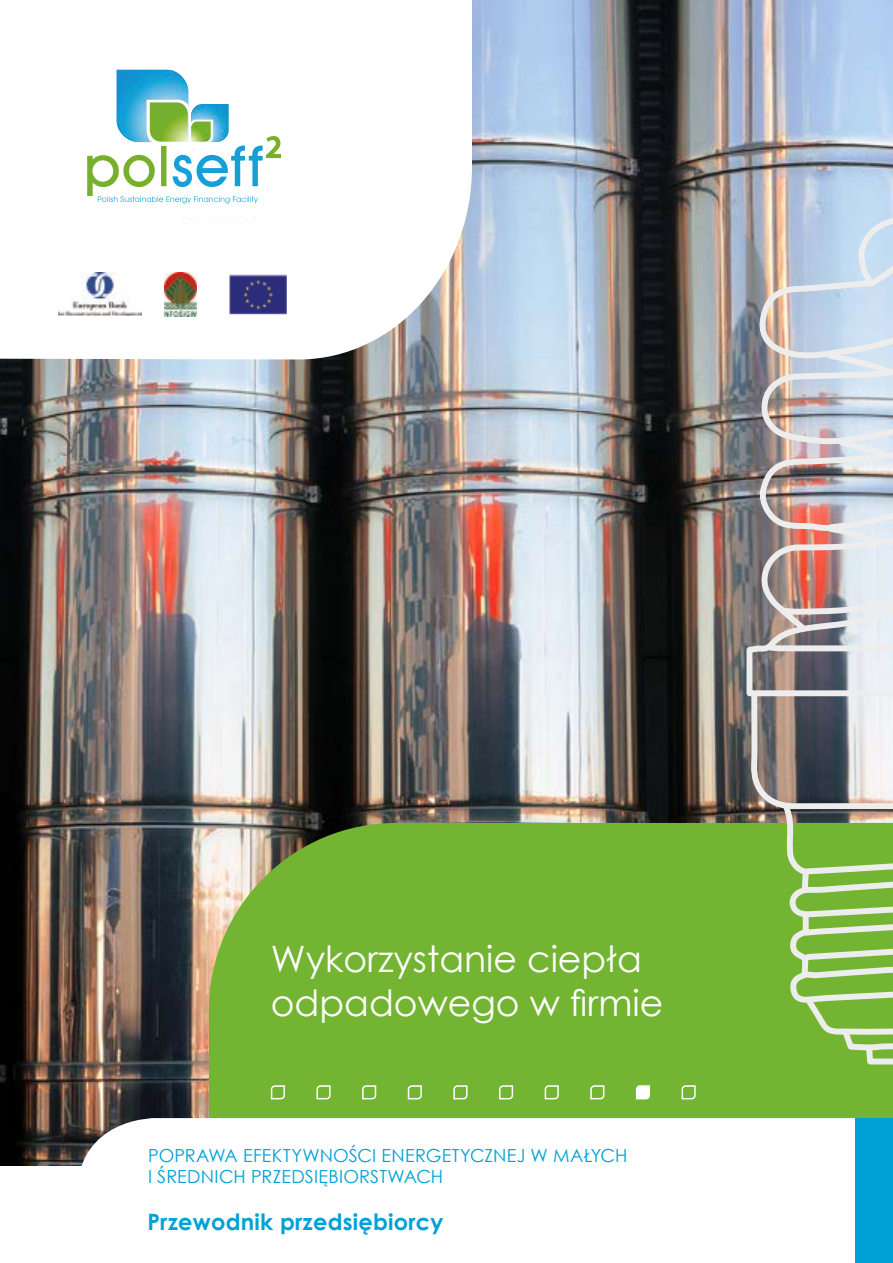
<style>
.page{position:relative;width:893px;height:1263px;background:#fff}
.page>*{position:absolute;margin:0;border:0;box-sizing:border-box;transform-origin:0 0}
.t1{font:36.3px/43.5px "Century Gothic";color:#fff}
.t2{font:700 22.5px "Century Gothic";letter-spacing:.01em;color:#00a1d6}
.t3{font:18px/21.6px "Century Gothic";letter-spacing:.01em;color:#00a1d6}
</style>
<div class="page">
<img style="left:0;top:0;width:893px;height:1165px">
<div style="left:209px;top:823px;width:684px;height:295px;background:#73b533"></div>
<svg style="left:77px;top:1118px;width:778px;height:48px"></svg>
<div style="left:855px;top:1118px;width:38px;height:145px;background:#00a1d6"></div>
<svg style="left:0;top:0;width:472px;height:359px"></svg>
<svg style="left:182px;top:213px;width:74px;height:13px"></svg>
<svg style="left:87px;top:70px;width:194px;height:134px"></svg>
<img style="left:191px;top:121px;width:20px;height:21px">
<img style="left:744px;top:211px;width:149px;height:856px">
<img style="left:229px;top:273px;width:58px;height:42px">
<img style="left:165px;top:272px;width:31px;height:44px">
<img style="left:59px;top:273px;width:82px;height:42px">
<svg style="left:270px;top:1084px;width:16px;height:16px"></svg>
<svg style="left:316px;top:1084px;width:15px;height:16px"></svg>
<svg style="left:361px;top:1084px;width:16px;height:16px"></svg>
<svg style="left:407px;top:1084px;width:16px;height:16px"></svg>
<svg style="left:453px;top:1084px;width:15px;height:16px"></svg>
<svg style="left:635px;top:1084px;width:16px;height:16px"></svg>
<svg style="left:544px;top:1084px;width:15px;height:16px"></svg>
<svg style="left:589px;top:1084px;width:16px;height:16px"></svg>
<svg style="left:498px;top:1084px;width:16px;height:16px"></svg>
<svg style="left:681px;top:1084px;width:15px;height:16px"></svg>
<h1 class="t1" style="left:271px;top:937px;width:394px">Wykorzystanie ciepła odpadowego w firmie</h1>
<p class="t3" style="left:148px;top:1144px;width:481px">POPRAWA EFEKTYWNOŚCI ENERGETYCZNEJ W MAŁYCH<br>I ŚREDNICH PRZEDSIĘBIORSTWACH</p>
<p class="t2" style="left:147px;top:1204px;width:298px">Przewodnik przedsiębiorcy</p>
</div>
